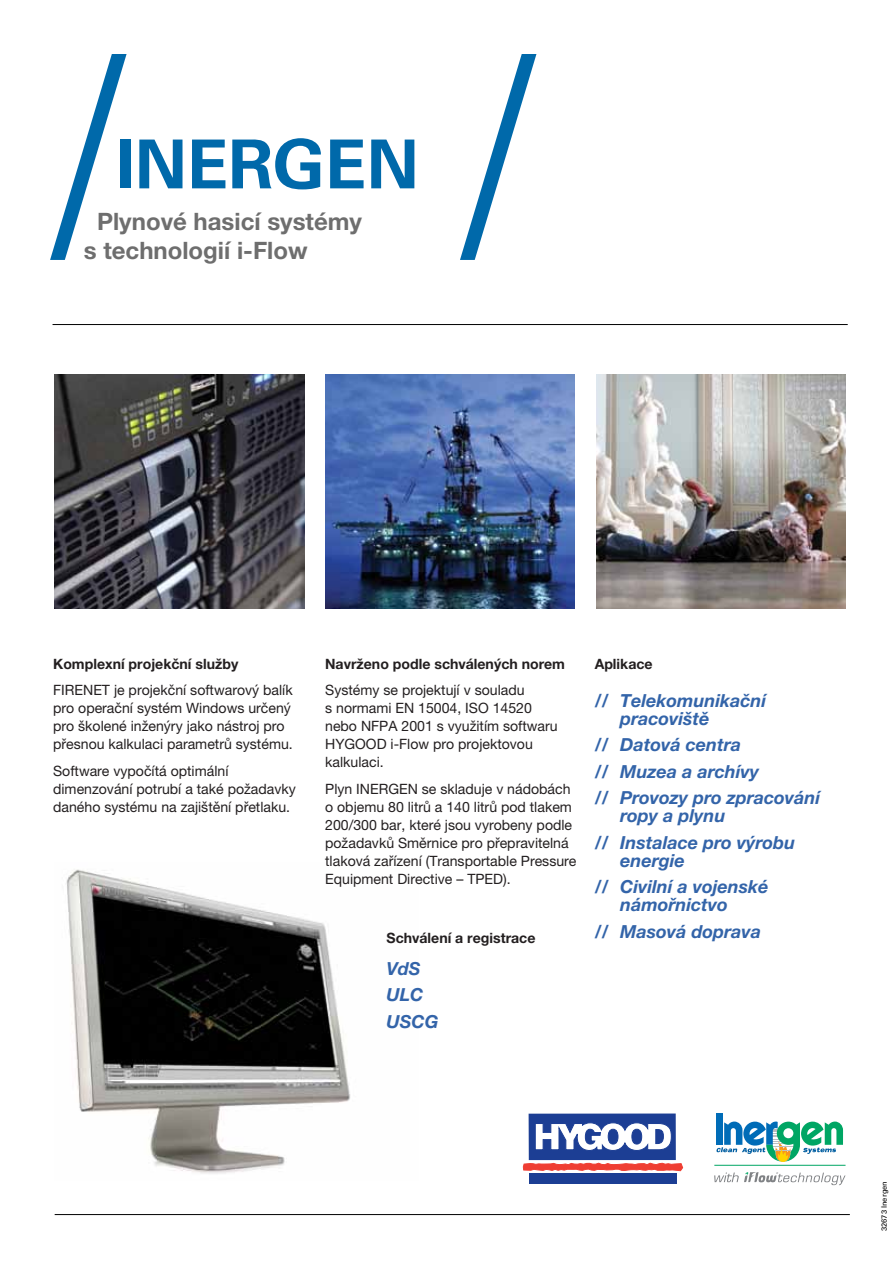
<style>
.page{position:relative;width:893px;height:1263px;background:#fff}
.page>*{position:absolute;margin:0;border:0;box-sizing:border-box;transform-origin:0 0}
.t1{font:700 67.5px "Univers";color:#0069aa}
.t2{font:700 24px "Helvetica Neue LT Pro";color:#6e6e6e}
.t3{font:italic 700 18px/18px "Helvetica Neue LT Pro";color:#3364a9}
.t4{font:14.25px/18px "Helvetica Neue LT Pro";color:#231f20}
.t5{font:700 14.25px "Helvetica Neue LT Pro";color:#231f20}
.t6{font:7.5px "Univers";color:#000}
</style>
<div class="page">
<svg style="left:460px;top:54px;width:76px;height:206px"></svg>
<img style="left:596px;top:375px;width:250px;height:234px">
<svg style="left:50px;top:54px;width:77px;height:206px"></svg>
<hr style="left:55px;top:1214px;width:795px;height:1px;background:#000">
<hr style="left:53px;top:324px;width:795px;height:1px;background:#000">
<img style="left:66px;top:869px;width:285px;height:305px">
<img style="left:55px;top:375px;width:249px;height:234px">
<img style="left:325px;top:375px;width:250px;height:234px">
<div style="left:529px;top:1174px;width:147px;height:10px;background:#1c3e94"></div>
<div style="left:529px;top:1113px;width:147px;height:47px;background:#1c3e94"></div>
<svg style="left:535px;top:1122px;width:137px;height:29px"></svg>
<div style="left:608px;top:1129px;width:10px;height:15px;background:#1c3e94;border-radius:50%"></div>
<div style="left:608px;top:1129px;width:10px;height:15px;border:1px solid #1c3e94;border-radius:50%"></div>
<div style="left:632px;top:1129px;width:10px;height:15px;background:#1c3e94;border-radius:50%"></div>
<div style="left:632px;top:1129px;width:10px;height:15px;border:1px solid #1c3e94;border-radius:50%"></div>
<svg style="left:523px;top:1163px;width:160px;height:8px"></svg>
<div style="left:716px;top:1113px;width:6px;height:32px;background:#006cb7"></div>
<svg style="left:716px;top:1121px;width:127px;height:41px"></svg>
<hr style="left:714px;top:1165px;width:131px;height:1px;background:#00a664">
<svg style="left:714px;top:1172px;width:131px;height:13px"></svg>
<p class="t1" style="left:116px;top:125px;width:305px">INERGEN</p>
<p class="t2" style="left:97px;top:207px;width:266px">Plynové hasicí systémy</p>
<p class="t2" style="left:84px;top:236px;width:225px">s technologií i-Flow</p>
<p class="t5" style="left:53px;top:655px;width:187px">Komplexní projekční služby</p>
<p class="t4" style="left:53px;top:681px;width:241px">FIRENET je projekční softwarový balík pro operační systém Windows určený pro školené inženýry jako nástroj pro přesnou kalkulaci parametrů systému.</p>
<p class="t4" style="left:53px;top:762px;width:244px">Software vypočítá optimální dimenzování potrubí a také požadavky daného systému na zajištění přetlaku.</p>
<p class="t5" style="left:325px;top:655px;width:241px">Navrženo podle schválených norem</p>
<p class="t4" style="left:325px;top:681px;width:234px">Systémy se projektují v souladu<br>s normami EN 15004, ISO 14520 nebo NFPA 2001 s využitím softwaru<br>HYGOOD i-Flow pro projektovou kalkulaci.</p>
<p class="t4" style="left:325px;top:780px;width:253px">Plyn INERGEN se skladuje v nádobách o objemu 80 litrů a 140 litrů pod tlakem 200/300 bar, které jsou vyrobeny podle požadavků Směrnice pro přepravitelná tlaková zařízení (Transportable Pressure Equipment Directive – TPED).</p>
<p class="t5" style="left:387px;top:929px;width:150px">Schválení a registrace</p>
<p class="t3" style="left:387px;top:959px;width:36px">VdS</p>
<p class="t3" style="left:387px;top:985px;width:39px">ULC</p>
<p class="t3" style="left:387px;top:1012px;width:54px">USCG</p>
<p class="t5" style="left:595px;top:655px;width:59px">Aplikace</p>
<p class="t3" style="left:620px;top:691px;width:147px;text-indent:-26px">// Telekomunikační pracoviště</p>
<p class="t3" style="left:595px;top:735px;width:148px">// Datová centra</p>
<p class="t3" style="left:595px;top:762px;width:166px">// Muzea a archívy</p>
<p class="t3" style="left:620px;top:788px;width:202px;text-indent:-26px">// Provozy pro zpracování ropy a plynu</p>
<p class="t3" style="left:620px;top:833px;width:177px;text-indent:-26px">// Instalace pro výrobu energie</p>
<p class="t3" style="left:620px;top:877px;width:150px;text-indent:-26px">// Civilní a vojenské námořnictvo</p>
<p class="t3" style="left:595px;top:922px;width:168px">// Masová doprava</p>
<p class="t6" style="left:880px;top:1231px;width:52px;rotate:-90deg">32673 Inergen</p>
</div>
